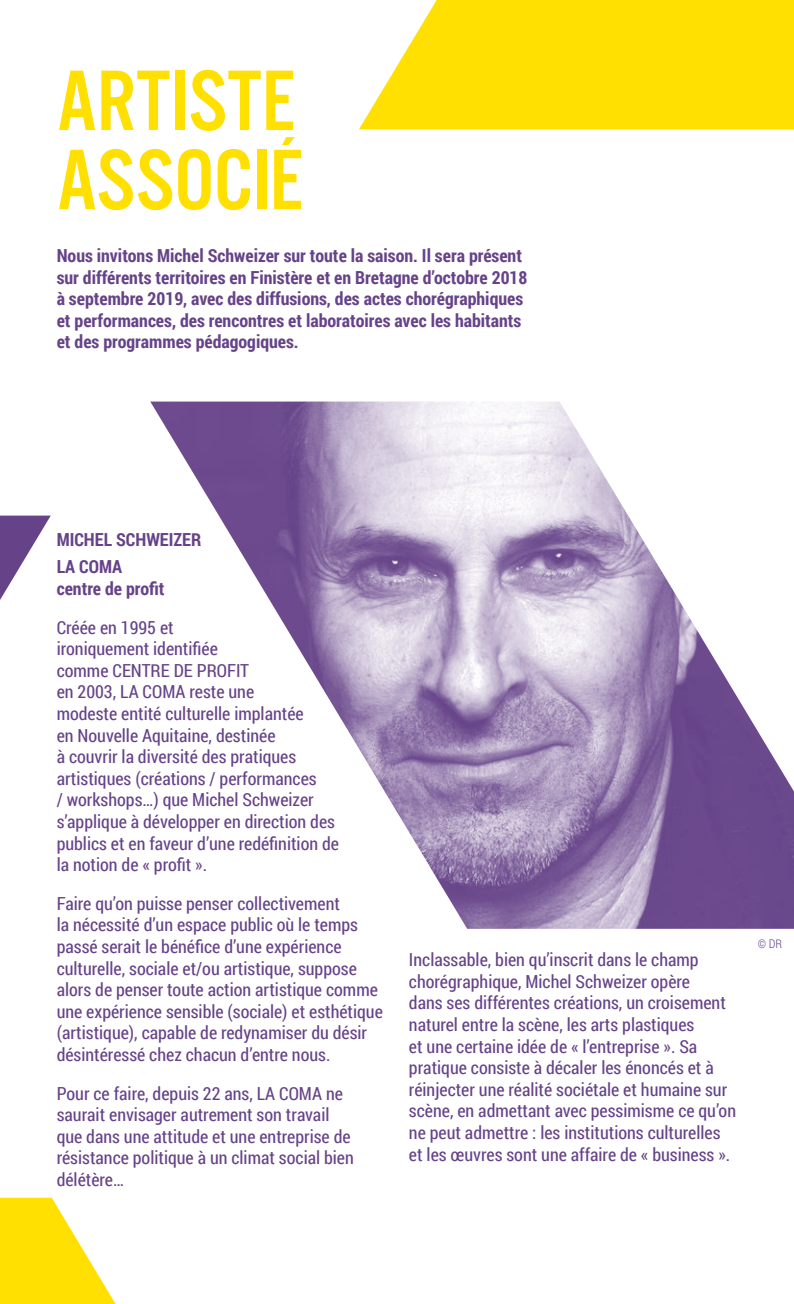
<style>
.page{position:relative;width:794px;height:1304px;background:#fff}
.page>*{position:absolute;margin:0;border:0;box-sizing:border-box;transform-origin:0 0}
.t1{font:89.2px/79.2px "U.S.101";color:#ffe000}
.t2{font:18px/21.6px "Roboto Condensed";color:#664389}
.t3{font:700 18px/21.6px "Roboto Condensed";color:#664389}
.t4{font:300 12px "Roboto Condensed";color:#664389}
</style>
<div class="page">
<svg style="left:359px;top:0;width:435px;height:129px;background:#ffe216"></svg>
<img style="left:150px;top:402px;width:644px;height:527px">
<svg style="left:0;top:516px;width:51px;height:84px"></svg>
<svg style="left:0;top:1198px;width:116px;height:106px"></svg>
<h1 class="t1" style="left:57px;top:60px;width:248px">ARTISTE<br>ASSOCIÉ</h1>
<p class="t3" style="left:57px;top:244px;width:472px">Nous invitons Michel Schweizer sur toute la saison. Il sera présent sur différents territoires en Finistère et en Bretagne d’octobre 2018 à septembre 2019, avec des diffusions, des actes chorégraphiques et performances, des rencontres et laboratoires avec les habitants et des programmes pédagogiques.</p>
<p class="t3" style="left:57px;top:525px;width:146px;line-height:27.2px">MICHEL SCHWEIZER<br>LA COMA</p>
<p class="t3" style="left:57px;top:577px;width:109px">centre de profit</p>
<p class="t2" style="left:57px;top:616px;width:284px">Créée en 1995 et<br>ironiquement identifiée<br>comme CENTRE DE PROFIT<br>en 2003, LA COMA reste une<br>modeste entité culturelle implantée<br>en Nouvelle Aquitaine, destinée<br>à couvrir la diversité des pratiques artistiques (créations / performances<br>/ workshops…) que Michel Schweizer s’applique à développer en direction des publics et en faveur d’une redéfinition de la notion de « profit ».</p>
<p class="t2" style="left:57px;top:892px;width:328px">Faire qu’on puisse penser collectivement<br>la nécessité d’un espace public où le temps passé serait le bénéfice d’une expérience culturelle, sociale et/ou artistique, suppose alors de penser toute action artistique comme une expérience sensible (sociale) et esthétique (artistique), capable de redynamiser du désir désintéressé chez chacun d’entre nous.</p>
<p class="t2" style="left:57px;top:1082px;width:299px">Pour ce faire, depuis 22 ans, LA COMA ne saurait envisager autrement son travail que dans une attitude et une entreprise de résistance politique à un climat social bien délétère…</p>
<p class="t2" style="left:409px;top:948px;width:329px">Inclassable, bien qu’inscrit dans le champ chorégraphique, Michel Schweizer opère<br>dans ses différentes créations, un croisement naturel entre la scène, les arts plastiques<br>et une certaine idée de « l’entreprise ». Sa pratique consiste à décaler les énoncés et à réinjecter une réalité sociétale et humaine sur scène, en admettant avec pessimisme ce qu’on ne peut admettre : les institutions culturelles et les œuvres sont une affaire de « business ».</p>
<p class="t4" style="left:758px;top:935px;width:26px">© DR</p>
</div>
